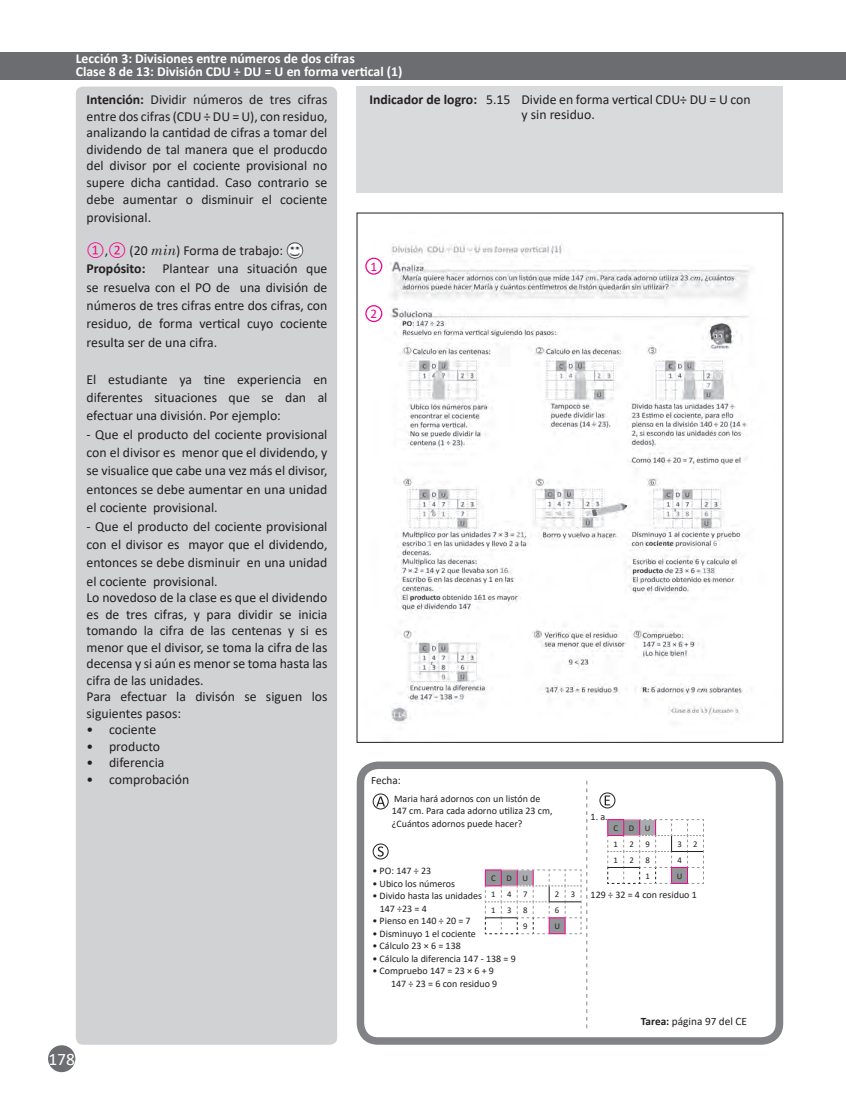
<style>
.page{position:relative;width:846px;height:1116px;background:#fff}
.page>*{position:absolute;margin:0;border:0;box-sizing:border-box;transform-origin:0 0}
.t1{font:17.5px "Calibri";color:#fff}
.t2{font:13.75px/18.4px "Calibri";color:#231f20;text-align:justify}
.t3{font:700 13.75px/12.4px "Calibri";color:#fff}
.t4{font:700 13.75px "Calibri";color:#231f20}
.t5{font:13.12px "Calibri";color:#ed028c}
.t6{font:11.25px "Calibri";color:#231f20}
.t7{font:10px/12.5px "Calibri";color:#231f20}
.t8{font:8.75px/16px "Calibri";letter-spacing:1.22em;color:#231f20}
.s1{font-weight:700}
.s2{color:#ed028c}
.s3{font-family:"Century Schoolbook";font-style:italic}
</style>
<div class="page">
<div style="left:48px;top:1045px;width:27px;height:27px;background:#6c6d70;border-radius:50%"></div>
<div style="left:356px;top:87px;width:426px;height:106px;background:#d9dadc"></div>
<div style="left:76px;top:87px;width:261px;height:957px;background:#d1d2d4;border-radius:7px"></div>
<div style="left:0;top:52px;width:828px;height:27px;background:#6c6d70"></div>
<div style="left:828px;top:52px;width:17px;height:27px;background:#6c6d70"></div>
<img style="left:286px;top:242px;width:17px;height:17px">
<img style="left:365px;top:244px;width:385px;height:478px">
<div style="left:365px;top:258px;width:17px;height:17px;border:1px solid #ed028c;border-radius:50%"></div>
<div style="left:365px;top:305px;width:17px;height:17px;border:1px solid #ed028c;border-radius:50%"></div>
<div style="left:356px;top:761px;width:427px;height:283px;border:8px solid #808285;border-radius:18px"></div>
<svg style="left:377px;top:846px;width:6px;height:10px"></svg>
<div style="left:372px;top:843px;width:16px;height:16px;border:1px solid #231f20;border-radius:50%"></div>
<svg style="left:376px;top:796px;width:9px;height:10px"></svg>
<div style="left:372px;top:793px;width:16px;height:16px;border:1px solid #231f20;border-radius:50%"></div>
<svg style="left:484px;top:780px;width:103px;height:248px"></svg>
<svg style="left:604px;top:795px;width:6px;height:10px"></svg>
<div style="left:599px;top:792px;width:16px;height:16px;border:1px solid #231f20;border-radius:50%"></div>
<svg style="left:607px;top:819px;width:97px;height:65px"></svg>
<p class="t3" style="left:76px;top:52px;width:328px">Lección 3: Divisiones entre números de dos cifras<br>Clase 8 de 13: División CDU ÷ DU = U en forma vertical (1)</p>
<p class="t2" style="left:86px;top:91px;width:242px;line-height:16.5px"><span class="s1">Intención:</span> Dividir números de tres cifras entre dos cifras (CDU ÷ DU = U), con residuo, analizando la cantidad de cifras a tomar del dividendo de tal manera que el producdo del divisor por el cociente provisional no supere dicha cantidad. Caso contrario se debe aumentar o disminuir el cociente</p>
<p class="t2" style="left:86px;top:208px;width:66px">provisional.</p>
<p class="t2" style="left:86px;top:241px;width:242px;text-align:left"><span class="s2">①</span>,<span class="s2">②</span> (20 <span class="s3">min</span>) Forma de trabajo:<br><span class="s1">Propósito:</span> Plantear una situación que se resuelva con el PO de una división de números de tres cifras entre dos cifras, con residuo, de forma vertical cuyo cociente resulta ser de una cifra.</p>
<p class="t2" style="left:86px;top:369px;width:242px">El estudiante ya tine experiencia en diferentes situaciones que se dan al efectuar una división. Por ejemplo:</p>
<p class="t2" style="left:87px;top:424px;width:242px">- Que el producto del cociente provisional con el divisor es menor que el dividendo, y se visualice que cabe una vez más el divisor, entonces se debe aumentar en una unidad el cociente provisional.</p>
<p class="t2" style="left:86px;top:516px;width:242px">- Que el producto del cociente provisional con el divisor es mayor que el dividendo, entonces se debe disminuir en una unidad el cociente provisional.</p>
<p class="t2" style="left:86px;top:589px;width:242px;line-height:16.5px;text-align:left">Lo novedoso de la clase es que el dividendo es de tres cifras, y para dividir se inicia tomando la cifra de las centenas y si es menor que el divisor, se toma la cifra de las decensa y si aún es menor se toma hasta las cifra de las unidades.<br>Para efectuar la divisón se siguen los siguientes pasos:</p>
<p class="t2" style="left:87px;top:720px;width:71px">• cociente</p>
<p class="t2" style="left:87px;top:736px;width:75px">• producto</p>
<p class="t2" style="left:87px;top:753px;width:79px">• diferencia</p>
<p class="t2" style="left:87px;top:769px;width:104px">• comprobación</p>
<p class="t1" style="left:48px;top:1047px;width:28px">178</p>
<p class="t4" style="left:369px;top:90px;width:109px">Indicador de logro:</p>
<p class="t2" style="left:521px;top:92px;width:231px;line-height:15px;text-indent:-35px">5.15 Divide en forma vertical CDU÷ DU = U con y sin residuo.</p>
<p class="t5" style="left:370px;top:257px;width:8px">1</p>
<p class="t5" style="left:370px;top:304px;width:8px">2</p>
<p class="t6" style="left:371px;top:773px;width:31px">Fecha:</p>
<p class="t7" style="left:392px;top:792px;width:162px">Maria hará adornos con un listón de<br>147 cm. Para cada adorno utiliza 23 cm, ¿Cuántos adornos puede hacer?</p>
<p class="t7" style="left:372px;top:864px;width:60px">• PO: 147 ÷ 23</p>
<p class="t7" style="left:372px;top:877px;width:84px">• Ubico los números</p>
<p class="t7" style="left:379px;top:889px;width:104px;text-indent:-7px">• Divido hasta las unidades<br>147 ÷23 = 4</p>
<p class="t7" style="left:372px;top:914px;width:100px">• Pienso en 140 ÷ 20 = 7</p>
<p class="t7" style="left:372px;top:927px;width:105px">• Disminuyo 1 el cociente</p>
<p class="t7" style="left:372px;top:939px;width:90px">• Cálculo 23 × 6 = 138</p>
<p class="t7" style="left:372px;top:952px;width:145px">• Cálculo la diferencia 147 - 138 = 9</p>
<p class="t7" style="left:391px;top:964px;width:108px;text-indent:-18px">• Compruebo 147 = 23 × 6 + 9<br>147 ÷ 23 = 6 con residuo 9</p>
<p class="t8" style="left:491px;top:870px;width:39px">CDU<br>1</p>
<p class="t8" style="left:507px;top:886px;width:6px">4</p>
<p class="t8" style="left:523px;top:886px;width:6px">7</p>
<p class="t8" style="left:555px;top:886px;width:6px">2</p>
<p class="t8" style="left:571px;top:886px;width:6px">3</p>
<p class="t8" style="left:491px;top:902px;width:6px">1</p>
<p class="t8" style="left:507px;top:902px;width:6px">3</p>
<p class="t8" style="left:523px;top:902px;width:6px">8</p>
<p class="t8" style="left:555px;top:902px;width:6px">6</p>
<p class="t8" style="left:523px;top:917px;width:6px">9</p>
<p class="t8" style="left:554px;top:917px;width:7px">U</p>
<p class="t7" style="left:590px;top:810px;width:19px">1. a.</p>
<p class="t8" style="left:613px;top:819px;width:39px">CDU<br>1</p>
<p class="t8" style="left:629px;top:835px;width:6px">2</p>
<p class="t8" style="left:645px;top:835px;width:6px">9</p>
<p class="t8" style="left:677px;top:835px;width:6px">3</p>
<p class="t8" style="left:693px;top:835px;width:6px">2</p>
<p class="t8" style="left:613px;top:851px;width:6px">1</p>
<p class="t8" style="left:629px;top:851px;width:6px">2</p>
<p class="t8" style="left:645px;top:851px;width:6px">8</p>
<p class="t8" style="left:677px;top:851px;width:6px">4</p>
<p class="t8" style="left:645px;top:867px;width:6px">1</p>
<p class="t8" style="left:676px;top:867px;width:7px">U</p>
<p class="t7" style="left:590px;top:888px;width:108px">129 ÷ 32 = 4 con residuo 1</p>
<p class="t6" style="left:641px;top:1013px;width:108px"><span class="s1">Tarea:</span> página 97 del CE</p>
</div>
